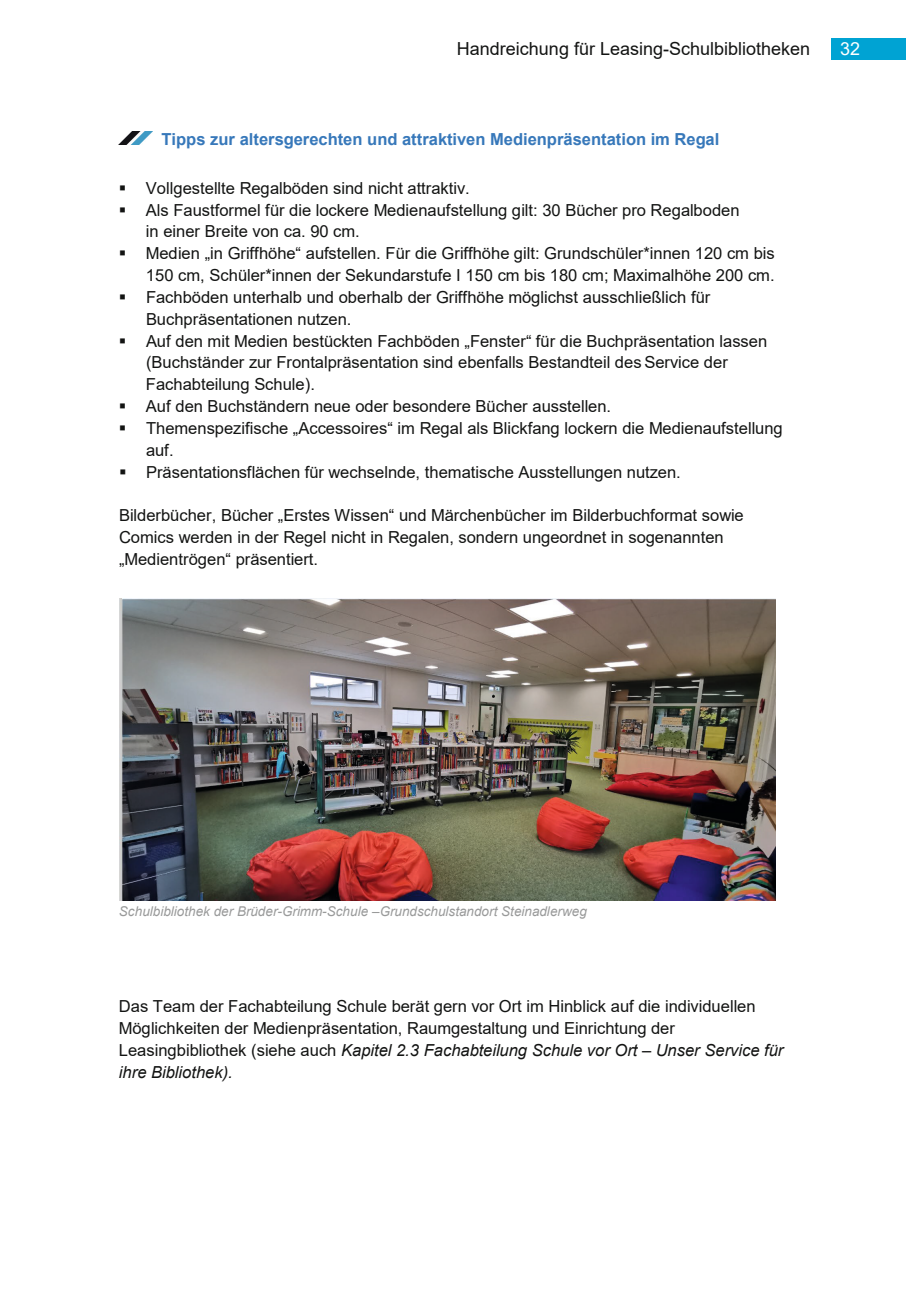
<style>
.page{position:relative;width:906px;height:1289px;background:#fff}
.page>*{position:absolute;margin:0;border:0;box-sizing:border-box;transform-origin:0 0}
.t1{font:18px "Arial";color:#131413}
.t2{font:18px "Arial";color:#fff}
.t3{font:16.5px/21.9px "Arial";color:#131413}
.t4{font:700 16.5px "Arial";color:#3778ba}
.t5{font:italic 13.5px "Arial";letter-spacing:.005em;color:#999a9a}
.s1{font-style:italic}
</style>
<div class="page">
<div style="left:831px;top:38px;width:75px;height:22px;background:#00a3d3"></div>
<img style="left:119px;top:131px;width:34px;height:14px">
<img style="left:119px;top:598px;width:656px;height:302px">
<p class="t1" style="left:457px;top:37px;width:355px">Handreichung für Leasing-Schulbibliotheken</p>
<p class="t2" style="left:840px;top:37px;width:22px">32</p>
<p class="t4" style="left:162px;top:127px;width:559px">Tipps zur altersgerechten und attraktiven Medienpräsentation im Regal</p>
<p class="t3" style="left:119px;top:177px;width:352px">▪ Vollgestellte Regalböden sind nicht attraktiv.</p>
<p class="t3" style="left:146px;top:199px;width:595px;text-indent:-27px">▪ Als Faustformel für die lockere Medienaufstellung gilt: 30 Bücher pro Regalboden in einer Breite von ca. 90 cm.</p>
<p class="t3" style="left:119px;top:242px;width:657px;text-align:right">▪ Medien „in Griffhöhe“ aufstellen. Für die Griffhöhe gilt: Grundschüler*innen 120 cm bis<br>150 cm, Schüler*innen der Sekundarstufe I 150 cm bis 180 cm; Maximalhöhe 200 cm.</p>
<p class="t3" style="left:146px;top:286px;width:566px;text-indent:-27px">▪ Fachböden unterhalb und oberhalb der Griffhöhe möglichst ausschließlich für<br>Buchpräsentationen nutzen.</p>
<p class="t3" style="left:146px;top:330px;width:623px;text-indent:-27px">▪ Auf den mit Medien bestückten Fachböden „Fenster“ für die Buchpräsentation lassen (Buchständer zur Frontalpräsentation sind ebenfalls Bestandteil des Service der<br>Fachabteilung Schule).</p>
<p class="t3" style="left:119px;top:395px;width:494px">▪ Auf den Buchständern neue oder besondere Bücher ausstellen.</p>
<p class="t3" style="left:146px;top:417px;width:638px;text-indent:-27px">▪ Themenspezifische „Accessoires“ im Regal als Blickfang lockern die Medienaufstellung auf.</p>
<p class="t3" style="left:119px;top:460px;width:563px">▪ Präsentationsflächen für wechselnde, thematische Ausstellungen nutzen.</p>
<p class="t3" style="left:119px;top:504px;width:626px">Bilderbücher, Bücher „Erstes Wissen“ und Märchenbücher im Bilderbuchformat sowie<br>Comics werden in der Regel nicht in Regalen, sondern ungeordnet in sogenannten „Medientrögen“ präsentiert.</p>
<p class="t5" style="left:119px;top:902px;width:469px">Schulbibliothek der Brüder-Grimm-Schule –Grundschulstandort Steinadlerweg</p>
<p class="t3" style="left:119px;top:995px;width:666px">Das Team der Fachabteilung Schule berät gern vor Ort im Hinblick auf die individuellen Möglichkeiten der Medienpräsentation, Raumgestaltung und Einrichtung der Leasingbibliothek (siehe auch <span class="s1">Kapitel 2.3 Fachabteilung Schule vor Ort – Unser Service für ihre Bibliothek).</span></p>
</div>
